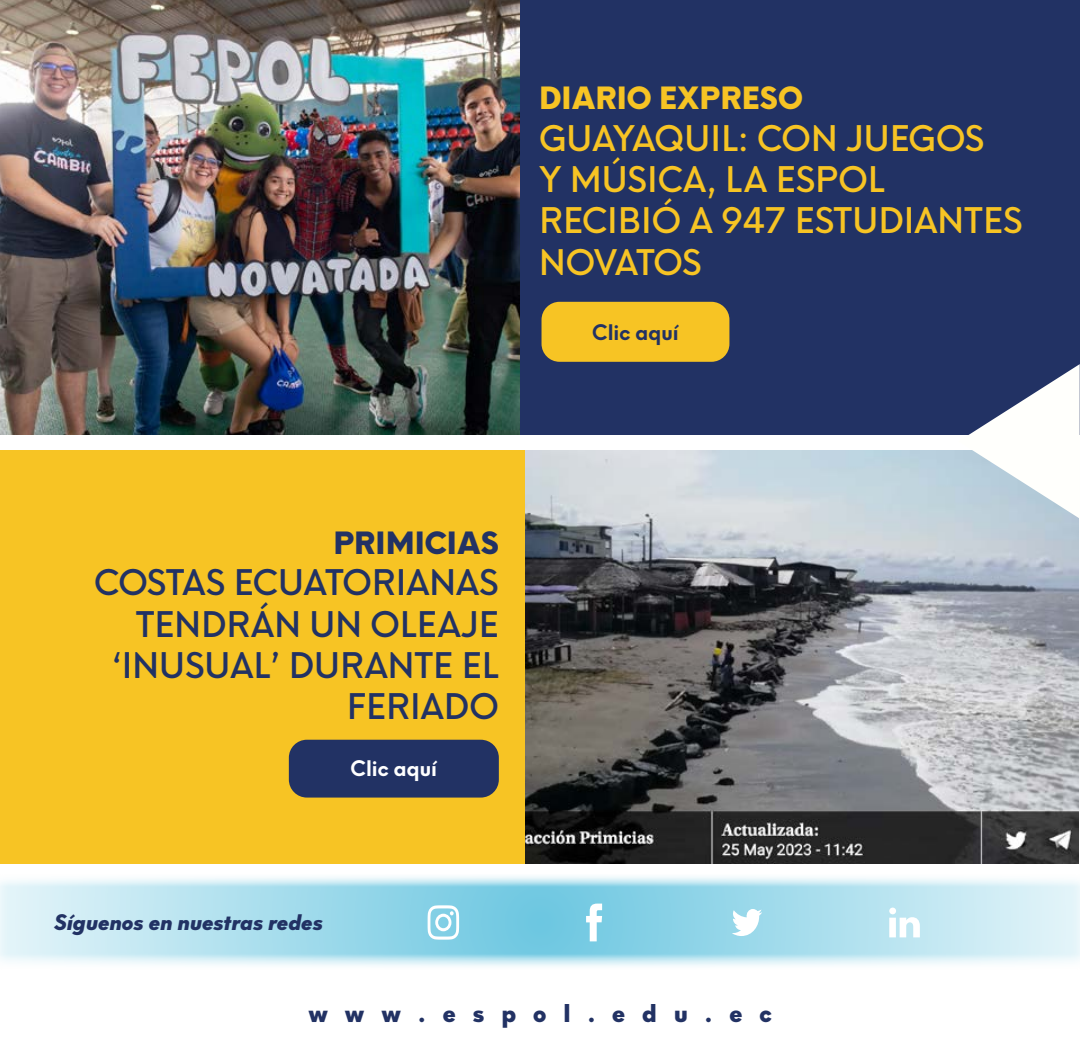
<style>
.page{position:relative;width:1080px;height:1050px;background:#fff}
.page>*{position:absolute;margin:0;border:0;box-sizing:border-box;transform-origin:0 0}
.t1{font:500 34.5px/41.4px "Neue Hans Kendrick";color:#f7c424}
.t2{font:500 34.5px/41.4px "Neue Hans Kendrick";color:#223264;text-align:right}
.t3{font:800 30px "Neue Hans Kendrick";color:#f7c424}
.t4{font:800 30px "Neue Hans Kendrick";color:#223264}
.t5{font:800 24px "Neue Hans Kendrick";letter-spacing:.71em;color:#223264}
.t6{font:italic 800 21px "Neue Hans Kendrick";color:#223264}
.t7{font:700 21px "Neue Hans Kendrick";color:#fff}
.t8{font:700 21px "Neue Hans Kendrick";color:#223264}
</style>
<div class="page">
<div style="left:0;top:862px;width:1080px;height:109px;background:#fff;opacity:.75"></div>
<svg style="left:732px;top:909px;width:30px;height:27px"></svg>
<svg style="left:586px;top:904px;width:16px;height:37px"></svg>
<svg style="left:428px;top:905px;width:31px;height:35px"></svg>
<svg style="left:889px;top:908px;width:31px;height:29px"></svg>
<div style="left:0;top:450px;width:1010px;height:413px;background:#f7c424"></div>
<div style="left:0;top:0;width:1080px;height:435px;background:#223264"></div>
<img style="left:0;top:0;width:519px;height:435px">
<img style="left:525px;top:450px;width:554px;height:413px">
<div style="left:289px;top:740px;width:210px;height:58px;background:#223264;border-radius:18px"></div>
<div style="left:542px;top:302px;width:187px;height:60px;background:#f7c424;border-radius:18px"></div>
<svg style="left:958px;top:364px;width:122px;height:155px"></svg>
<p class="t3" style="left:539px;top:81px;width:265px">DIARIO EXPRESO</p>
<p class="t1" style="left:539px;top:113px;width:485px">GUAYAQUIL: CON JUEGOS<br>Y MÚSICA, LA ESPOL<br>RECIBIÓ A 947 ESTUDIANTES<br>NOVATOS</p>
<p class="t4" style="left:333px;top:526px;width:167px">PRIMICIAS</p>
<p class="t2" style="left:94px;top:558px;width:406px">COSTAS ECUATORIANAS<br>TENDRÁN UN OLEAJE ‘INUSUAL’ DURANTE EL<br>FERIADO</p>
<p class="t7" style="left:351px;top:748px;width:88px">Clic aquí</p>
<p class="t6" style="left:54px;top:911px;width:270px">Síguenos en nuestras redes</p>
<p class="t8" style="left:592px;top:312px;width:88px">Clic aquí</p>
<p class="t5" style="left:308px;top:1000px;width:465px">www.espol.edu.ec</p>
</div>
